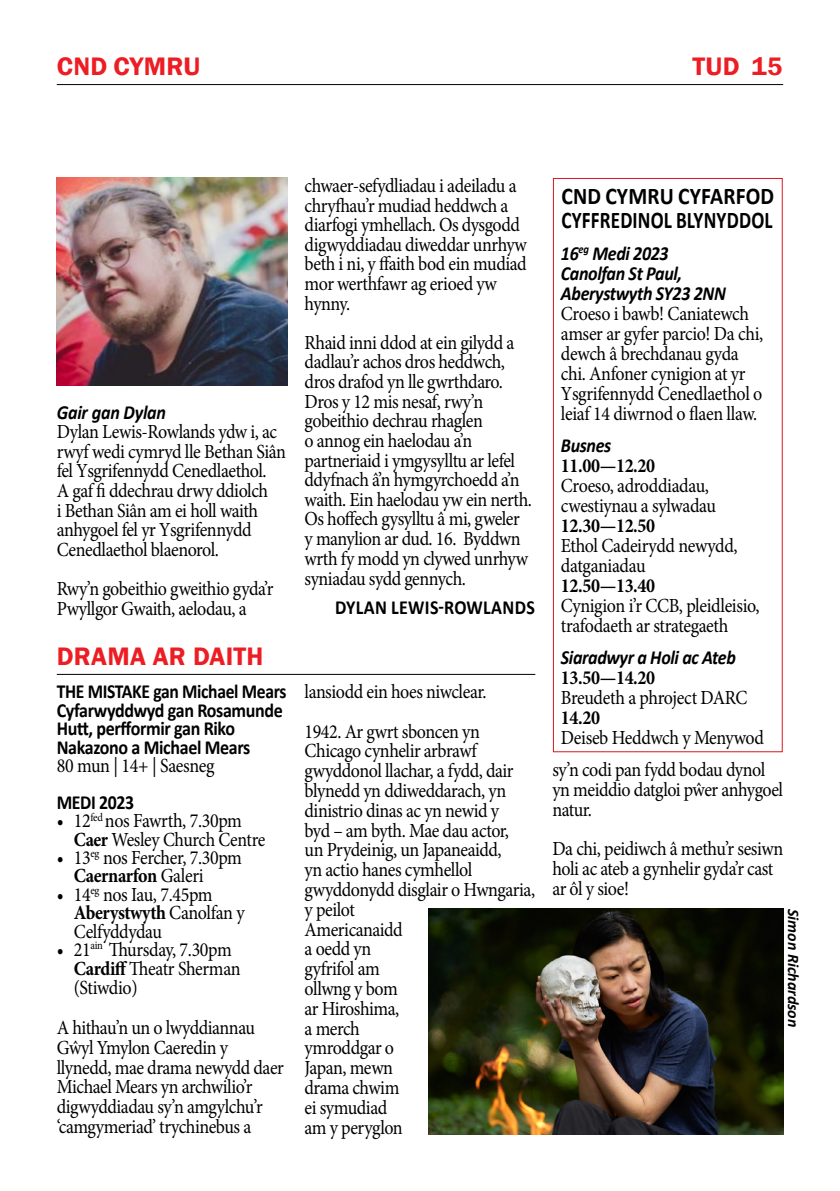
<style>
.page{position:relative;width:840px;height:1191px;background:#fff}
.page>*{position:absolute;margin:0;border:0;box-sizing:border-box;transform-origin:0 0}
.t1{font:600 26px "Franklin Gothic";letter-spacing:.01em;color:#ed1d24}
.t2{font:700 24px/24px "Calibri";letter-spacing:.01em;color:#000;scale:.9 1}
.t3{font:20px/19.8px "Minion Pro";letter-spacing:-.025em;color:#000;scale:.9 1}
.t4{font:700 20px/18.4px "Calibri";letter-spacing:-.02em;color:#000;scale:.88 1}
.t5{font:italic 700 20px/20px "Calibri";letter-spacing:-.02em;color:#000;scale:.9 1}
.t6{font:700 20px "Minion Pro";letter-spacing:-.02em;color:#000;scale:.9 1}
.t7{font:700 20px "Calibri";letter-spacing:.02em;color:#000;scale:.9 1}
.t8{font:700 20px "Calibri";letter-spacing:-.02em;color:#000;scale:.89 1}
.t9{font:italic 700 16px "Calibri";color:#000}
.s1{font-weight:700}
</style>
<div class="page">
<hr style="left:57px;top:84px;width:725px;height:1px;background:#000">
<hr style="left:57px;top:674px;width:478px;height:1px;background:#000">
<img style="left:57px;top:177px;width:230px;height:209px">
<div style="left:552px;top:178px;width:230px;height:574px;border:1px solid #d31820"></div>
<img style="left:428px;top:909px;width:354px;height:225px">
<h1 class="t1" style="left:57px;top:50px;width:145px">CND CYMRU</h1>
<h1 class="t1" style="left:692px;top:50px;width:91px">TUD 15</h1>
<p class="t5" style="left:57px;top:401px;width:123px">Gair gan Dylan</p>
<p class="t3" style="left:57px;top:422px;width:256px">Dylan Lewis-Rowlands ydw i, ac rwyf wedi cymryd lle Bethan Siân fel Ysgrifennydd Cenedlaethol.<br>A gaf fi ddechrau drwy ddiolch<br>i Bethan Siân am ei holl waith anhygoel fel yr Ysgrifennydd<br>Cenedlaethol blaenorol.</p>
<p class="t3" style="left:57px;top:579px;width:242px">Rwy’n gobeithio gweithio gyda’r<br>Pwyllgor Gwaith, aelodau, a</p>
<h1 class="t1" style="left:57px;top:640px;width:208px">DRAMA AR DAITH</h1>
<p class="t4" style="left:57px;top:682px;width:262px">THE MISTAKE gan Michael Mears<br>Cyfarwyddwyd gan Rosamunde<br>Hutt, perfformir gan Riko<br>Nakazono a Michael Mears</p>
<p class="t3" style="left:57px;top:756px;width:177px">80 mun | 14+ | Saesneg</p>
<p class="t8" style="left:57px;top:788px;width:89px">MEDI 2023</p>
<p class="t3" style="left:74px;top:811px;width:214px;line-height:18.4px;text-indent:-17px">• 12<sup>fed</sup> nos Fawrth, 7.30pm<br><span class="s1">Caer</span> Wesley Church Centre</p>
<p class="t3" style="left:74px;top:848px;width:188px;line-height:18.4px;text-indent:-17px">• 13<sup>eg</sup> nos Fercher, 7.30pm<br><span class="s1">Caernarfon</span> Galeri</p>
<p class="t3" style="left:74px;top:885px;width:191px;line-height:18.4px;text-indent:-17px">• 14<sup>eg</sup> nos Iau, 7.45pm<br><span class="s1">Aberystwyth</span> Canolfan y<br>Celfyddydau</p>
<p class="t3" style="left:74px;top:940px;width:187px;line-height:19px;text-indent:-17px">• 21<sup>ain</sup> Thursday, 7.30pm<br><span class="s1">Cardiff</span> Theatr Sherman (Stiwdio)</p>
<p class="t3" style="left:57px;top:1017px;width:254px">A hithau’n un o lwyddiannau<br>Gŵyl Ymylon Caeredin y llynedd, mae drama newydd daer<br>Michael Mears yn archwilio’r digwyddiadau sy’n amgylchu’r ‘camgymeriad’ trychinebus a</p>
<p class="t3" style="left:304px;top:176px;width:248px">chwaer-sefydliadau i adeiladu a chryfhau’r mudiad heddwch a diarfogi ymhellach. Os dysgodd digwyddiadau diweddar unrhyw beth i ni, y ffaith bod ein mudiad mor werthfawr ag erioed yw hynny.</p>
<p class="t3" style="left:304px;top:333px;width:254px">Rhaid inni ddod at ein gilydd a dadlau’r achos dros heddwch, dros drafod yn lle gwrthdaro.<br>Dros y 12 mis nesaf, rwy’n gobeithio dechrau rhaglen<br>o annog ein haelodau a’n partneriaid i ymgysylltu ar lefel ddyfnach â’n hymgyrchoedd a’n waith. Ein haelodau yw ein nerth.<br>Os hoffech gysylltu â mi, gweler y manylion ar dud. 16. Byddwn wrth fy modd yn clywed unrhyw syniadau sydd gennych.</p>
<p class="t7" style="left:335px;top:593px;width:223px">DYLAN LEWIS-ROWLANDS</p>
<p class="t3" style="left:304px;top:672px;width:203px;line-height:39.6px">lansiodd ein hoes niwclear.<br>1942. Ar gwrt sboncen yn</p>
<p class="t3" style="left:304px;top:741px;width:257px">Chicago cynhelir arbrawf gwyddonol llachar, a fydd, dair blynedd yn ddiweddarach, yn dinistrio dinas ac yn newid y<br>byd – am byth. Mae dau actor,<br>un Prydeinig, un Japaneaidd,<br>yn actio hanes cymhellol gwyddonydd disglair o Hwngaria, y peilot<br>Americanaidd<br>a oedd yn<br>gyfrifol am<br>ollwng y bom<br>ar Hiroshima,<br>a merch<br>ymroddgar o<br>Japan, mewn<br>drama chwim<br>ei symudiad<br>am y peryglon</p>
<p class="t2" style="left:561px;top:184px;width:238px">CND CYMRU CYFARFOD<br>CYFFREDINOL BLYNYDDOL</p>
<p class="t5" style="left:560px;top:243px;width:185px">16<sup>eg</sup> Medi 2023<br>Canolfan St Paul,<br>Aberystwyth SY23 2NN</p>
<p class="t3" style="left:560px;top:304px;width:226px">Croeso i bawb! Caniatewch amser ar gyfer parcio! Da chi, dewch â brechdanau gyda chi. Anfoner cynigion at yr<br>Ysgrifennydd Cenedlaethol o leiaf 14 diwrnod o flaen llaw.</p>
<p class="t5" style="left:560px;top:435px;width:57px">Busnes</p>
<p class="t6" style="left:560px;top:452px;width:106px">11.00—12.20</p>
<p class="t3" style="left:560px;top:476px;width:174px">Croeso, adroddiadau, cwestiynau a sylwadau</p>
<p class="t6" style="left:560px;top:512px;width:106px">12.30—12.50</p>
<p class="t3" style="left:560px;top:536px;width:197px">Ethol Cadeirydd newydd, datganiadau</p>
<p class="t6" style="left:560px;top:572px;width:106px">12.50—13.40</p>
<p class="t3" style="left:560px;top:596px;width:222px">Cynigion i’r CCB, pleidleisio, trafodaeth ar strategaeth</p>
<p class="t5" style="left:560px;top:647px;width:196px">Siaradwyr a Holi ac Ateb</p>
<p class="t6" style="left:560px;top:664px;width:106px">13.50—14.20</p>
<p class="t3" style="left:560px;top:688px;width:209px">Breudeth a phroject DARC</p>
<p class="t6" style="left:560px;top:704px;width:45px">14.20</p>
<p class="t3" style="left:560px;top:728px;width:227px">Deiseb Heddwch y Menywod</p>
<p class="t3" style="left:552px;top:760px;width:258px">sy’n codi pan fydd bodau dynol yn meiddio datgloi pŵer anhygoel natur.</p>
<p class="t3" style="left:552px;top:839px;width:258px">Da chi, peidiwch â methu’r sesiwn holi ac ateb a gynhelir gyda’r cast ar ôl y sioe!</p>
<p class="t9" style="left:804px;top:909px;width:120px;rotate:90deg">Simon Richardson</p>
</div>
